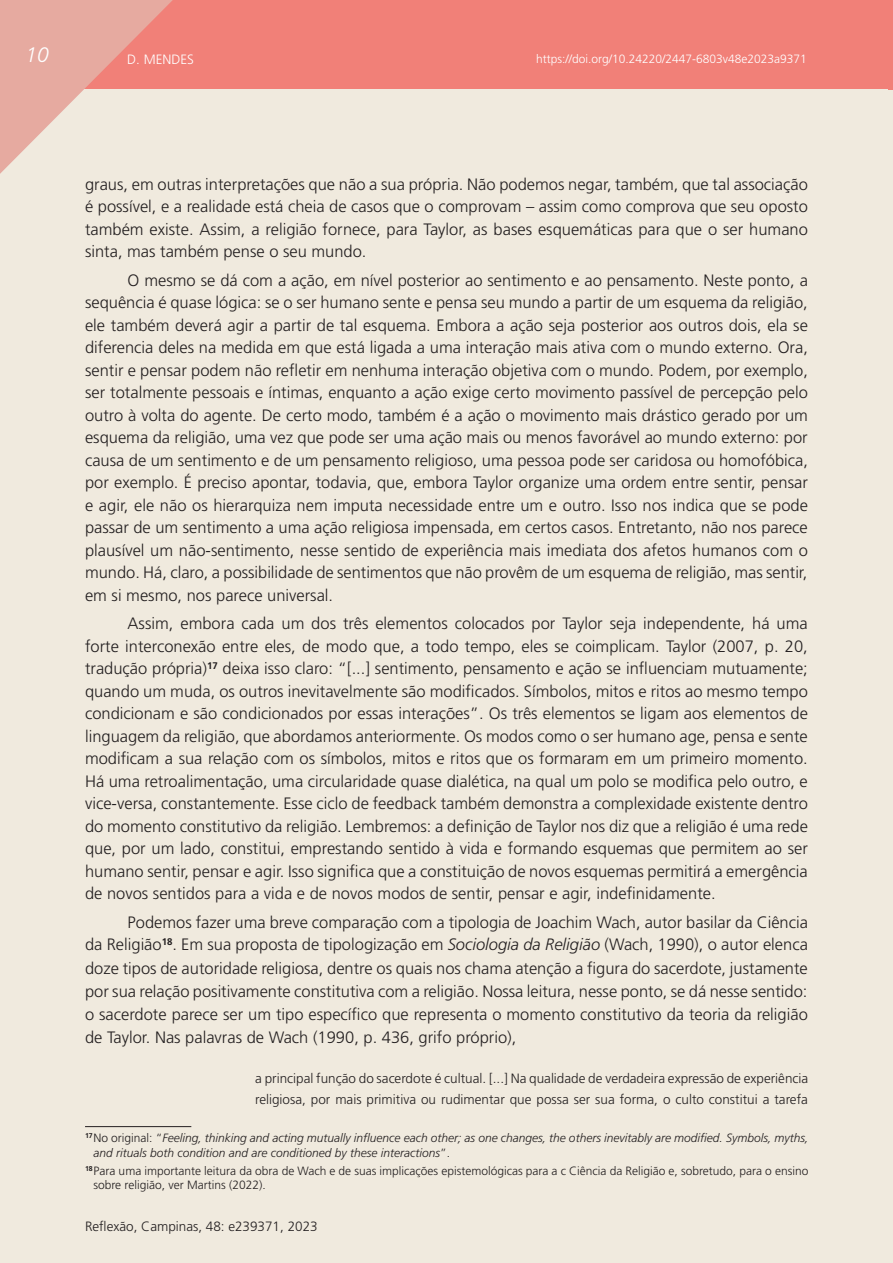
<style>
.page{position:relative;width:893px;height:1263px;background:#fff}
.page>*{position:absolute;margin:0;border:0;box-sizing:border-box;transform-origin:0 0}
.t1{font:italic 300 21px "Frutiger LT Std";color:#fff}
.P1{font:300 16.5px/22.5px "Frutiger LT Std";color:#231f20;text-align:justify}
.P1a{font:300 13.5px/21px "Frutiger LT Std";color:#231f20}
.t2{font:300 13.5px "Frutiger LT Std";color:#fff}
.nota{font:italic 300 12px/14.2px "Frutiger LT Std";color:#231f20}
.nota-2{font:300 12px/14.2px "Frutiger LT Std";color:#231f20}
.t3{font:300 12px "Frutiger LT Std";color:#fff}
.s1{font-style:italic}
.s2{font-style:normal}
</style>
<div class="page">
<div style="left:0;top:0;width:893px;height:89px;background:#f18078"></div>
<svg style="left:0;top:0;width:176px;height:174px;background:#ebbcb1"></svg>
<hr style="left:85px;top:1126px;width:106px;height:1px;background:#231f20">
<div style="left:887px;top:0;width:6px;height:90px;background:#f18078"></div>
<p class="t1" style="left:26px;top:43px;width:25px">10</p>
<p class="t2" style="left:127px;top:51px;width:68px">D. MENDES</p>
<p class="t3" style="left:536px;top:52px;width:272px">https://doi.org/10.24220/2447-6803v48e2023a9371</p>
<p class="P1" style="left:85px;top:173px;width:724px">graus, em outras interpretações que não a sua própria. Não podemos negar, também, que tal associação é possível, e a realidade está cheia de casos que o comprovam – assim como comprova que seu oposto também existe. Assim, a religião fornece, para Taylor, as bases esquemáticas para que o ser humano sinta, mas também pense o seu mundo.</p>
<p class="P1" style="left:85px;top:269px;width:724px;text-indent:43px">O mesmo se dá com a ação, em nível posterior ao sentimento e ao pensamento. Neste ponto, a sequência é quase lógica: se o ser humano sente e pensa seu mundo a partir de um esquema da religião, ele também deverá agir a partir de tal esquema. Embora a ação seja posterior aos outros dois, ela se diferencia deles na medida em que está ligada a uma interação mais ativa com o mundo externo. Ora, sentir e pensar podem não refletir em nenhuma interação objetiva com o mundo. Podem, por exemplo, ser totalmente pessoais e íntimas, enquanto a ação exige certo movimento passível de percepção pelo outro à volta do agente. De certo modo, também é a ação o movimento mais drástico gerado por um esquema da religião, uma vez que pode ser uma ação mais ou menos favorável ao mundo externo: por causa de um sentimento e de um pensamento religioso, uma pessoa pode ser caridosa ou homofóbica, por exemplo. É preciso apontar, todavia, que, embora Taylor organize uma ordem entre sentir, pensar e agir, ele não os hierarquiza nem imputa necessidade entre um e outro. Isso nos indica que se pode passar de um sentimento a uma ação religiosa impensada, em certos casos. Entretanto, não nos parece plausível um não-sentimento, nesse sentido de experiência mais imediata dos afetos humanos com o mundo. Há, claro, a possibilidade de sentimentos que não provêm de um esquema de religião, mas sentir, em si mesmo, nos parece universal.</p>
<p class="P1" style="left:85px;top:613px;width:724px;text-indent:43px">Assim, embora cada um dos três elementos colocados por Taylor seja independente, há uma forte interconexão entre eles, de modo que, a todo tempo, eles se coimplicam. Taylor (2007, p. 20, tradução própria)<sup>17</sup> deixa isso claro: “[...] sentimento, pensamento e ação se influenciam mutuamente; quando um muda, os outros inevitavelmente são modificados. Símbolos, mitos e ritos ao mesmo tempo condicionam e são condicionados por essas interações”. Os três elementos se ligam aos elementos de linguagem da religião, que abordamos anteriormente. Os modos como o ser humano age, pensa e sente modificam a sua relação com os símbolos, mitos e ritos que os formaram em um primeiro momento.<br>Há uma retroalimentação, uma circularidade quase dialética, na qual um polo se modifica pelo outro, e vice-versa, constantemente. Esse ciclo de feedback também demonstra a complexidade existente dentro do momento constitutivo da religião. Lembremos: a definição de Taylor nos diz que a religião é uma rede que, por um lado, constitui, emprestando sentido à vida e formando esquemas que permitem ao ser humano sentir, pensar e agir. Isso significa que a constituição de novos esquemas permitirá a emergência de novos sentidos para a vida e de novos modos de sentir, pensar e agir, indefinidamente.</p>
<p class="P1" style="left:85px;top:911px;width:724px;line-height:23.1px;text-indent:43px">Podemos fazer uma breve comparação com a tipologia de Joachim Wach, autor basilar da Ciência da Religião<sup>18</sup>. Em sua proposta de tipologização em <span class="s1">Sociologia da Religião</span> (Wach, 1990), o autor elenca doze tipos de autoridade religiosa, dentre os quais nos chama atenção a figura do sacerdote, justamente por sua relação positivamente constitutiva com a religião. Nossa leitura, nesse ponto, se dá nesse sentido: o sacerdote parece ser um tipo específico que representa o momento constitutivo da teoria da religião de Taylor. Nas palavras de Wach (1990, p. 436, grifo próprio),</p>
<p class="P1a" style="left:255px;top:1068px;width:555px">a principal função do sacerdote é cultual. [...] Na qualidade de verdadeira expressão de experiência religiosa, por mais primitiva ou rudimentar que possa ser sua forma, o culto constitui a tarefa</p>
<p class="nota" style="left:94px;top:1131px;width:716px;text-indent:-8px"><sup>17</sup><span class="s2">No original: “</span>Feeling, thinking and acting mutually influence each other; as one changes, the others inevitably are modified. Symbols, myths, and rituals both condition and are conditioned by these interactions<span class="s2">”.</span></p>
<p class="nota-2" style="left:94px;top:1164px;width:716px;text-indent:-8px"><sup>18</sup>Para uma importante leitura da obra de Wach e de suas implicações epistemológicas para a c Ciência da Religião e, sobretudo, para o ensino sobre religião, ver Martins (2022).</p>
<p class="P1a" style="left:85px;top:1215px;width:234px">Reflexão, Campinas, 48: e239371, 2023</p>
</div>
